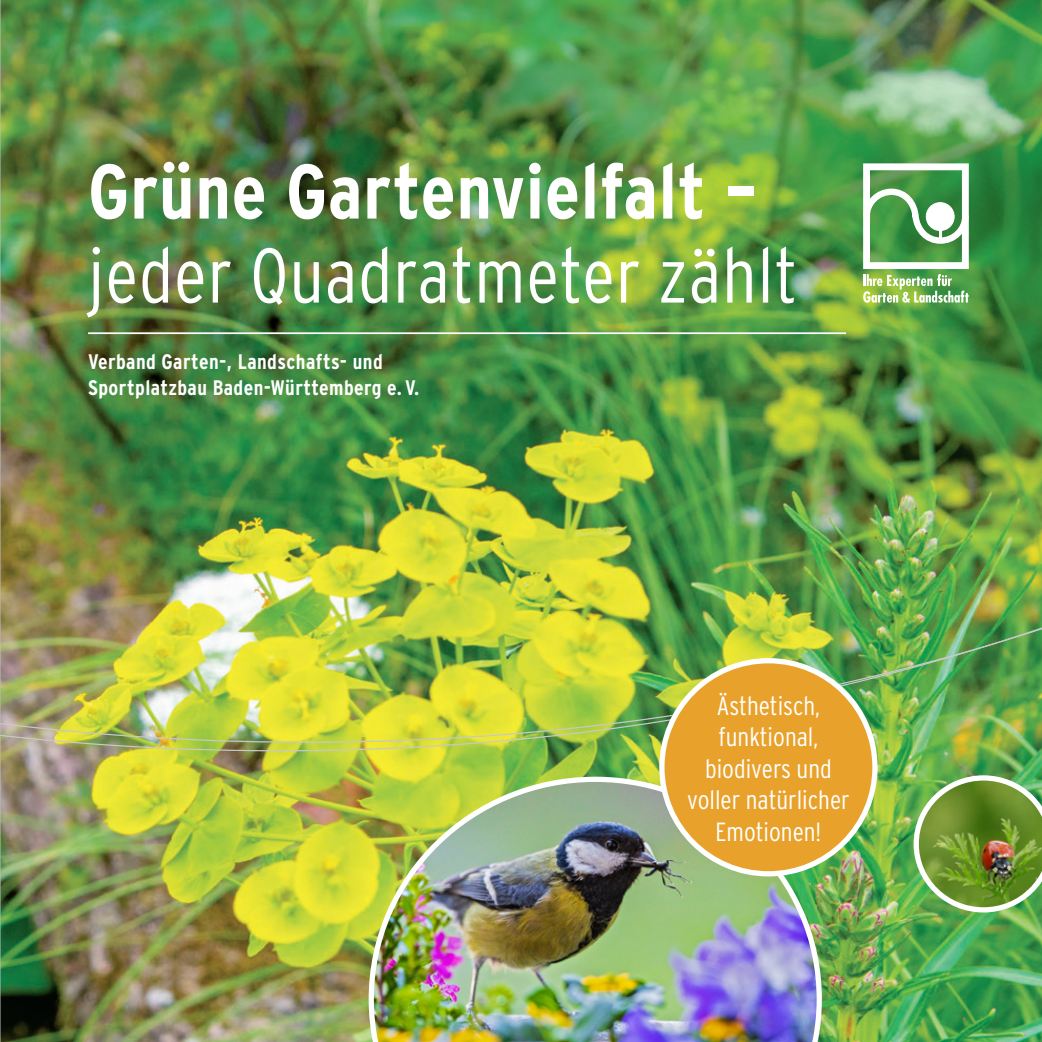
<style>
.page{position:relative;width:1042px;height:1042px;background:#fff}
.page>*{position:absolute;margin:0;border:0;box-sizing:border-box;transform-origin:0 0}
.t1{font:300 condensed 77px "Interstate";letter-spacing:.01em;color:#fff}
.t2{font:700 condensed 77px "Interstate";letter-spacing:.01em;color:#fff}
.t3{font:300 condensed 26.25px/31.5px "Interstate";color:#fff;text-align:center}
.t4{font:700 condensed 21px/26.2px "Interstate";letter-spacing:.02em;color:#fff}
</style>
<div class="page">
<img style="left:1px;top:752px;width:1041px;height:290px">
<img style="left:1px;top:0;width:1041px;height:752px">
<img style="left:369px;top:776px;width:453px;height:266px">
<img style="left:913px;top:775px;width:129px;height:137px">
<div style="left:662px;top:661px;width:213px;height:213px;background:#e8a22c;border-radius:50%"></div>
<div style="left:659px;top:658px;width:218px;height:218px;border:5px solid #fff;border-radius:50%"></div>
<hr style="left:0;top:0;width:1px;height:1042px;background:#bcbdc0">
<h1 class="t2" style="left:88px;top:148px;width:671px">Grüne Gartenvielfalt –</h1>
<h1 class="t1" style="left:88px;top:232px;width:711px">jeder Quadratmeter zählt</h1>
<p class="t4" style="left:88px;top:348px;width:333px">Verband Garten-, Landschafts- und<br>Sportplatzbau Baden-Württemberg e. V.</p>
<p class="t3" style="left:687px;top:689px;width:164px">Ästhetisch, funktional, biodivers und voller natürlicher<br>Emotionen!</p>
</div>
